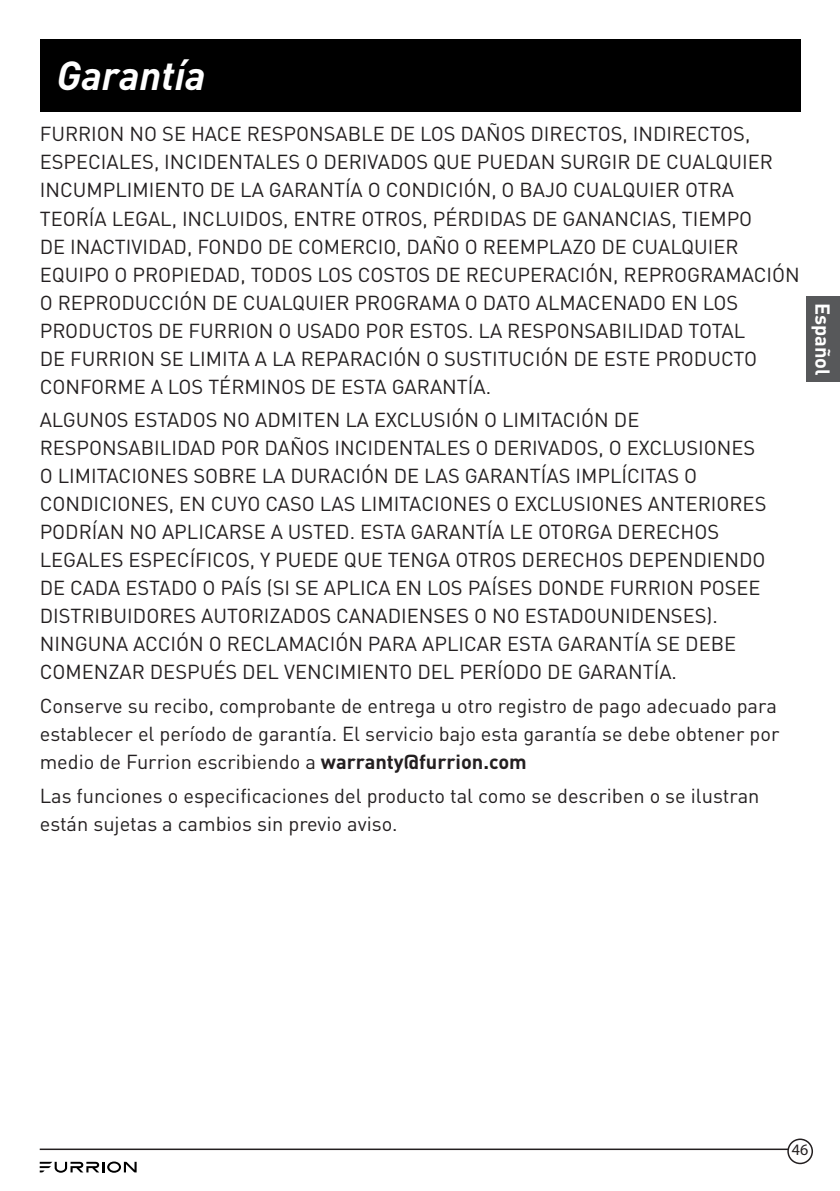
<style>
.page{position:relative;width:840px;height:1191px;background:#fff}
.page>*{position:absolute;margin:0;border:0;box-sizing:border-box;transform-origin:0 0}
.Body_-_Heading{font:italic 700 40px "DIN";color:#fff}
.Body-normal{font:20px/28px "DIN Pro";color:#231f20}
.t1{font:700 20px "DIN Pro";color:#fff}
.t2{font:16px "Myriad Pro";color:#231f20}
.s1{font-weight:700}
</style>
<div class="page">
<hr style="left:40px;top:1148px;width:759px;height:2px;background:#231f20">
<svg style="left:40px;top:1161px;width:96px;height:11px"></svg>
<div style="left:787px;top:1139px;width:24px;height:24px;background:#fff;border-radius:50%"></div>
<div style="left:786px;top:1138px;width:26px;height:26px;border:2px solid #231f20;border-radius:50%"></div>
<div style="left:40px;top:40px;width:759px;height:72px;background:#000"></div>
<div style="left:805px;top:297px;width:34px;height:85px;background:#57585a"></div>
<p class="Body_-_Heading" style="left:57px;top:50px;width:150px">Garantía</p>
<p class="Body-normal" style="left:40px;top:119px;width:761px">FURRION NO SE HACE RESPONSABLE DE LOS DAÑOS DIRECTOS, INDIRECTOS, ESPECIALES, INCIDENTALES O DERIVADOS QUE PUEDAN SURGIR DE CUALQUIER INCUMPLIMIENTO DE LA GARANTÍA O CONDICIÓN, O BAJO CUALQUIER OTRA TEORÍA LEGAL, INCLUIDOS, ENTRE OTROS, PÉRDIDAS DE GANANCIAS, TIEMPO<br>DE INACTIVIDAD, FONDO DE COMERCIO, DAÑO O REEMPLAZO DE CUALQUIER EQUIPO O PROPIEDAD, TODOS LOS COSTOS DE RECUPERACIÓN, REPROGRAMACIÓN O REPRODUCCIÓN DE CUALQUIER PROGRAMA O DATO ALMACENADO EN LOS PRODUCTOS DE FURRION O USADO POR ESTOS. LA RESPONSABILIDAD TOTAL<br>DE FURRION SE LIMITA A LA REPARACIÓN O SUSTITUCIÓN DE ESTE PRODUCTO CONFORME A LOS TÉRMINOS DE ESTA GARANTÍA.</p>
<p class="Body-normal" style="left:40px;top:405px;width:727px">ALGUNOS ESTADOS NO ADMITEN LA EXCLUSIÓN O LIMITACIÓN DE RESPONSABILIDAD POR DAÑOS INCIDENTALES O DERIVADOS, O EXCLUSIONES O LIMITACIONES SOBRE LA DURACIÓN DE LAS GARANTÍAS IMPLÍCITAS O CONDICIONES, EN CUYO CASO LAS LIMITACIONES O EXCLUSIONES ANTERIORES PODRÍAN NO APLICARSE A USTED. ESTA GARANTÍA LE OTORGA DERECHOS LEGALES ESPECÍFICOS, Y PUEDE QUE TENGA OTROS DERECHOS DEPENDIENDO DE CADA ESTADO O PAÍS (SI SE APLICA EN LOS PAÍSES DONDE FURRION POSEE DISTRIBUIDORES AUTORIZADOS CANADIENSES O NO ESTADOUNIDENSES).<br>NINGUNA ACCIÓN O RECLAMACIÓN PARA APLICAR ESTA GARANTÍA SE DEBE COMENZAR DESPUÉS DEL VENCIMIENTO DEL PERÍODO DE GARANTÍA.</p>
<p class="Body-normal" style="left:40px;top:690px;width:741px">Conserve su recibo, comprobante de entrega u otro registro de pago adecuado para establecer el período de garantía. El servicio bajo esta garantía se debe obtener por medio de Furrion escribiendo a <span class="s1">warranty@furrion.com</span></p>
<p class="Body-normal" style="left:40px;top:780px;width:720px">Las funciones o especificaciones del producto tal como se describen o se ilustran están sujetas a cambios sin previo aviso.</p>
<p class="t1" style="left:836px;top:303px;width:74px;rotate:90deg">Español</p>
<p class="t2" style="left:791px;top:1141px;width:18px">46</p>
</div>
